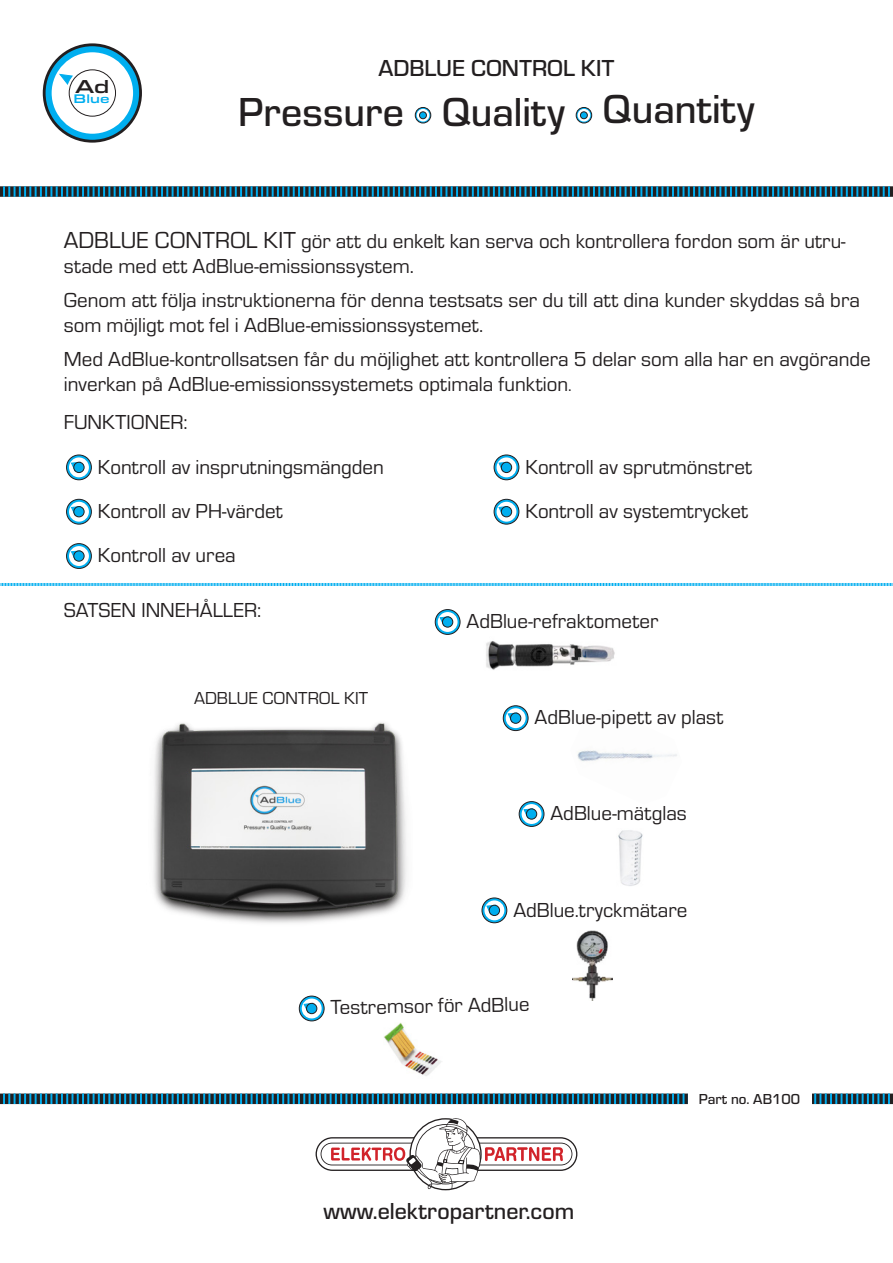
<style>
.page{position:relative;width:893px;height:1263px;background:#fff}
.page>*{position:absolute;margin:0;border:0;box-sizing:border-box;transform-origin:0 0}
.t1{font:500 42px "Eurostile";color:#231f20}
.t2{font:500 24px "Eurostile";color:#231f20}
.t3{font:21px/25.2px "Eurostile";color:#231f20}
.t4{font:500 19.5px "Eurostile Ext";color:#231f20}
.t5{font:18px "Eurostile";color:#231f20}
.t6{font:500 15px "Eurostile";color:#231f20}
.t7{font:500 12.9px "Eurostile Ext";color:#00aeef}
.s1{font-size:24px}
.s2{font-size:18px}
</style>
<div class="page">
<img style="left:577px;top:750px;width:100px;height:12px">
<svg style="left:44px;top:45px;width:97px;height:96px;background:#0998cf"></svg>
<div style="left:43px;top:43px;width:99px;height:100px;border:3px solid #231f20;border-radius:50%"></div>
<div style="left:52px;top:52px;width:81px;height:82px;background:#fff;border-radius:50%"></div>
<svg style="left:59px;top:74px;width:14px;height:11px"></svg>
<div style="left:69px;top:70px;width:47px;height:46px;background:#fff;border-radius:50%"></div>
<div style="left:69px;top:69px;width:47px;height:48px;border:1px solid #231f20;border-radius:50%"></div>
<svg style="left:0;top:186px;width:893px;height:11px;background:#1d5870"></svg>
<svg style="left:67px;top:455px;width:24px;height:25px"></svg>
<div style="left:66px;top:454px;width:26px;height:26px;border:1px solid #231f20;border-radius:50%"></div>
<svg style="left:69px;top:457px;width:20px;height:20px"></svg>
<svg style="left:71px;top:462px;width:6px;height:9px"></svg>
<div style="left:74px;top:462px;width:10px;height:10px;background:#00aeef;border-radius:50%"></div>
<div style="left:74px;top:462px;width:10px;height:11px;border:1px solid #231f20;border-radius:50%"></div>
<svg style="left:494px;top:455px;width:25px;height:25px"></svg>
<div style="left:494px;top:454px;width:25px;height:26px;border:1px solid #231f20;border-radius:50%"></div>
<svg style="left:497px;top:457px;width:19px;height:20px"></svg>
<svg style="left:499px;top:462px;width:5px;height:9px"></svg>
<div style="left:501px;top:462px;width:11px;height:10px;background:#00aeef;border-radius:50%"></div>
<div style="left:501px;top:462px;width:11px;height:11px;border:1px solid #231f20;border-radius:50%"></div>
<svg style="left:67px;top:499px;width:24px;height:25px"></svg>
<div style="left:66px;top:499px;width:26px;height:26px;border:1px solid #231f20;border-radius:50%"></div>
<svg style="left:69px;top:502px;width:20px;height:20px"></svg>
<svg style="left:71px;top:507px;width:5px;height:8px"></svg>
<div style="left:74px;top:506px;width:10px;height:11px;background:#00aeef;border-radius:50%"></div>
<div style="left:74px;top:506px;width:10px;height:11px;border:1px solid #231f20;border-radius:50%"></div>
<svg style="left:494px;top:499px;width:25px;height:25px"></svg>
<div style="left:494px;top:499px;width:25px;height:26px;border:1px solid #231f20;border-radius:50%"></div>
<svg style="left:497px;top:502px;width:19px;height:20px"></svg>
<svg style="left:499px;top:507px;width:4px;height:8px"></svg>
<div style="left:501px;top:506px;width:11px;height:11px;background:#00aeef;border-radius:50%"></div>
<div style="left:501px;top:506px;width:11px;height:11px;border:1px solid #231f20;border-radius:50%"></div>
<svg style="left:67px;top:544px;width:24px;height:24px"></svg>
<div style="left:66px;top:543px;width:26px;height:26px;border:1px solid #231f20;border-radius:50%"></div>
<svg style="left:69px;top:546px;width:20px;height:20px"></svg>
<svg style="left:71px;top:551px;width:6px;height:9px"></svg>
<div style="left:74px;top:551px;width:10px;height:10px;background:#00aeef;border-radius:50%"></div>
<div style="left:74px;top:551px;width:10px;height:10px;border:1px solid #231f20;border-radius:50%"></div>
<svg style="left:0;top:1093px;width:893px;height:11px;background:#205b72"></svg>
<div style="left:688px;top:1062px;width:123px;height:91px;background:#fff"></div>
<svg style="left:316px;top:1118px;width:261px;height:72px"></svg>
<svg style="left:415px;top:107px;width:16px;height:16px"></svg>
<div style="left:415px;top:107px;width:16px;height:16px;border:1px solid #231f20;border-radius:50%"></div>
<svg style="left:417px;top:109px;width:12px;height:13px"></svg>
<div style="left:419px;top:112px;width:7px;height:7px;background:#00aeef;border-radius:50%"></div>
<div style="left:419px;top:112px;width:8px;height:7px;border:1px solid #231f20;border-radius:50%"></div>
<svg style="left:576px;top:107px;width:16px;height:16px"></svg>
<div style="left:576px;top:107px;width:16px;height:16px;border:1px solid #231f20;border-radius:50%"></div>
<svg style="left:578px;top:109px;width:12px;height:13px"></svg>
<div style="left:580px;top:112px;width:7px;height:7px;background:#00aeef;border-radius:50%"></div>
<div style="left:580px;top:112px;width:8px;height:7px;border:1px solid #231f20;border-radius:50%"></div>
<img style="left:486px;top:641px;width:129px;height:29px">
<img style="left:618px;top:830px;width:25px;height:56px">
<img style="left:573px;top:930px;width:39px;height:70px">
<img style="left:384px;top:1023px;width:58px;height:53px">
<svg style="left:435px;top:609px;width:25px;height:25px"></svg>
<div style="left:435px;top:609px;width:25px;height:26px;border:1px solid #231f20;border-radius:50%"></div>
<svg style="left:438px;top:612px;width:20px;height:20px"></svg>
<svg style="left:440px;top:617px;width:5px;height:9px"></svg>
<div style="left:442px;top:617px;width:11px;height:10px;background:#00aeef;border-radius:50%"></div>
<div style="left:442px;top:617px;width:11px;height:10px;border:1px solid #231f20;border-radius:50%"></div>
<svg style="left:503px;top:706px;width:25px;height:24px"></svg>
<div style="left:503px;top:705px;width:25px;height:26px;border:1px solid #231f20;border-radius:50%"></div>
<svg style="left:506px;top:708px;width:20px;height:20px"></svg>
<svg style="left:508px;top:713px;width:5px;height:9px"></svg>
<div style="left:510px;top:713px;width:11px;height:10px;background:#00aeef;border-radius:50%"></div>
<div style="left:510px;top:713px;width:11px;height:10px;border:1px solid #231f20;border-radius:50%"></div>
<svg style="left:519px;top:801px;width:25px;height:25px"></svg>
<div style="left:519px;top:801px;width:25px;height:26px;border:1px solid #231f20;border-radius:50%"></div>
<svg style="left:522px;top:804px;width:19px;height:20px"></svg>
<svg style="left:524px;top:809px;width:5px;height:9px"></svg>
<div style="left:526px;top:809px;width:11px;height:10px;background:#00aeef;border-radius:50%"></div>
<div style="left:526px;top:809px;width:11px;height:10px;border:1px solid #231f20;border-radius:50%"></div>
<svg style="left:482px;top:898px;width:25px;height:25px"></svg>
<div style="left:482px;top:897px;width:25px;height:26px;border:1px solid #231f20;border-radius:50%"></div>
<svg style="left:484px;top:900px;width:20px;height:20px"></svg>
<svg style="left:487px;top:905px;width:5px;height:9px"></svg>
<div style="left:489px;top:905px;width:11px;height:10px;background:#00aeef;border-radius:50%"></div>
<div style="left:489px;top:905px;width:11px;height:11px;border:1px solid #231f20;border-radius:50%"></div>
<svg style="left:299px;top:995px;width:26px;height:27px"></svg>
<div style="left:306px;top:1003px;width:11px;height:11px;background:#00aeef;border-radius:50%"></div>
<div style="left:306px;top:1003px;width:11px;height:11px;border:1px solid #231f20;border-radius:50%"></div>
<svg style="left:0;top:583px;width:893px;height:3px;background:#55c8f3"></svg>
<img style="left:153px;top:722px;width:254px;height:201px">
<p class="t4" style="left:75px;top:72px;width:35px">Ad</p>
<p class="t7" style="left:74px;top:90px;width:38px">Blue</p>
<p class="t2" style="left:378px;top:51px;width:237px">ADBLUE CONTROL KIT</p>
<p class="t1" style="left:238px;top:83px;width:518px">Pressure Quality Quantity</p>
<p class="t3" style="left:64px;top:228px;width:783px"><span class="s1">ADBLUE CONTROL KIT</span> gör att du enkelt kan serva och kontrollera fordon som är utru&shy;stade med ett AdBlue-emissionssystem.</p>
<p class="t3" style="left:64px;top:287px;width:798px">Genom att följa instruktionerna för denna testsats ser du till att dina kunder skyddas så bra som möjligt mot fel i AdBlue-emissionssystemet.</p>
<p class="t3" style="left:64px;top:345px;width:808px">Med AdBlue-kontrollsatsen får du möjlighet att kontrollera 5 delar som alla har en avgörande inverkan på AdBlue-emissionssystemets optimala funktion<span class="s2">.</span></p>
<p class="t3" style="left:64px;top:409px;width:125px">FUNKTIONER:</p>
<p class="t3" style="left:98px;top:453px;width:287px">Kontroll av insprutningsmängden</p>
<p class="t3" style="left:525px;top:453px;width:228px">Kontroll av sprutmönstret</p>
<p class="t3" style="left:98px;top:497px;width:186px">Kontroll av PH-värdet</p>
<p class="t3" style="left:525px;top:497px;width:224px">Kontroll av systemtrycket</p>
<p class="t3" style="left:98px;top:542px;width:139px">Kontroll av urea</p>
<p class="t3" style="left:64px;top:597px;width:199px">SATSEN INNEHÅLLER:</p>
<p class="t3" style="left:467px;top:608px;width:193px">AdBlue-refraktometer</p>
<p class="t5" style="left:194px;top:686px;width:176px">ADBLUE CONTROL KIT</p>
<p class="t3" style="left:535px;top:704px;width:190px">AdBlue-pipett av plast</p>
<p class="t3" style="left:550px;top:800px;width:138px">AdBlue-mätglas</p>
<p class="t3" style="left:513px;top:896px;width:176px">AdBlue.tryckmätare</p>
<p class="t3" style="left:330px;top:994px;width:200px;rotate:-1deg">Testremsor för AdBlue</p>
<p class="t2" style="left:324px;top:1195px;width:252px">www.elektropartner.com</p>
<p class="t6" style="left:699px;top:1088px;width:103px">Part no. AB100</p>
</div>
